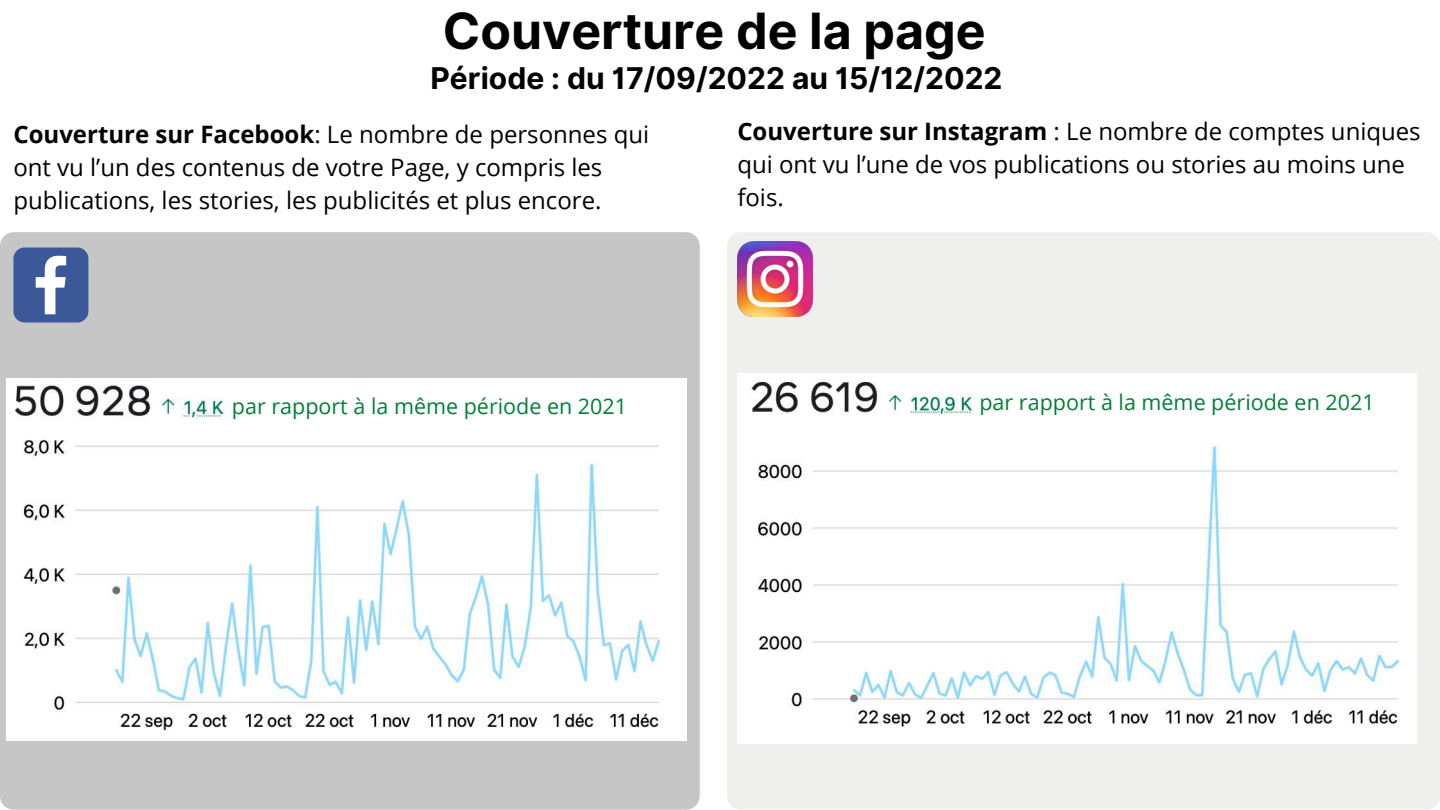
<style>
.page{position:relative;width:1440px;height:810px;background:#fff}
.page>*{position:absolute;margin:0;border:0;box-sizing:border-box;transform-origin:0 0}
.t1{font:700 50px "Inter";color:#000}
.t2{font:700 30px "Inter";color:#000}
.t3{font:24px/33px "Open Sans";color:#000}
.t4{font:21.5px "Open Sans";color:#008037}
.s1{font-weight:700}
</style>
<div class="page">
<div style="left:0;top:232px;width:700px;height:578px;background:#c6c6c6;border-radius:14px"></div>
<svg style="left:13px;top:248px;width:75px;height:75px;background:#5e76a9"></svg>
<div style="left:727px;top:232px;width:713px;height:578px;background:#efefee;border-radius:14px"></div>
<img style="left:737px;top:241px;width:75px;height:75px">
<img style="left:7px;top:379px;width:680px;height:361px">
<img style="left:737px;top:374px;width:680px;height:369px">
<h1 class="t1" style="left:443px;top:1px;width:544px">Couverture de la page</h1>
<p class="t2" style="left:431px;top:60px;width:573px">Période : du 17/09/2022 au 15/12/2022</p>
<p class="t3" style="left:13px;top:117px;width:637px"><span class="s1">Couverture sur Facebook</span>: Le nombre de personnes qui ont vu l’un des contenus de votre Page, y compris les publications, les stories, les publicités et plus encore.</p>
<p class="t3" style="left:737px;top:114px;width:685px"><span class="s1">Couverture sur Instagram</span> : Le nombre de comptes uniques qui ont vu l’une de vos publications ou stories au moins une fois.</p>
<p class="t4" style="left:232px;top:391px;width:397px">par rapport à la même période en 2021</p>
<p class="t4" style="left:979px;top:387px;width:397px">par rapport à la même période en 2021</p>
</div>
